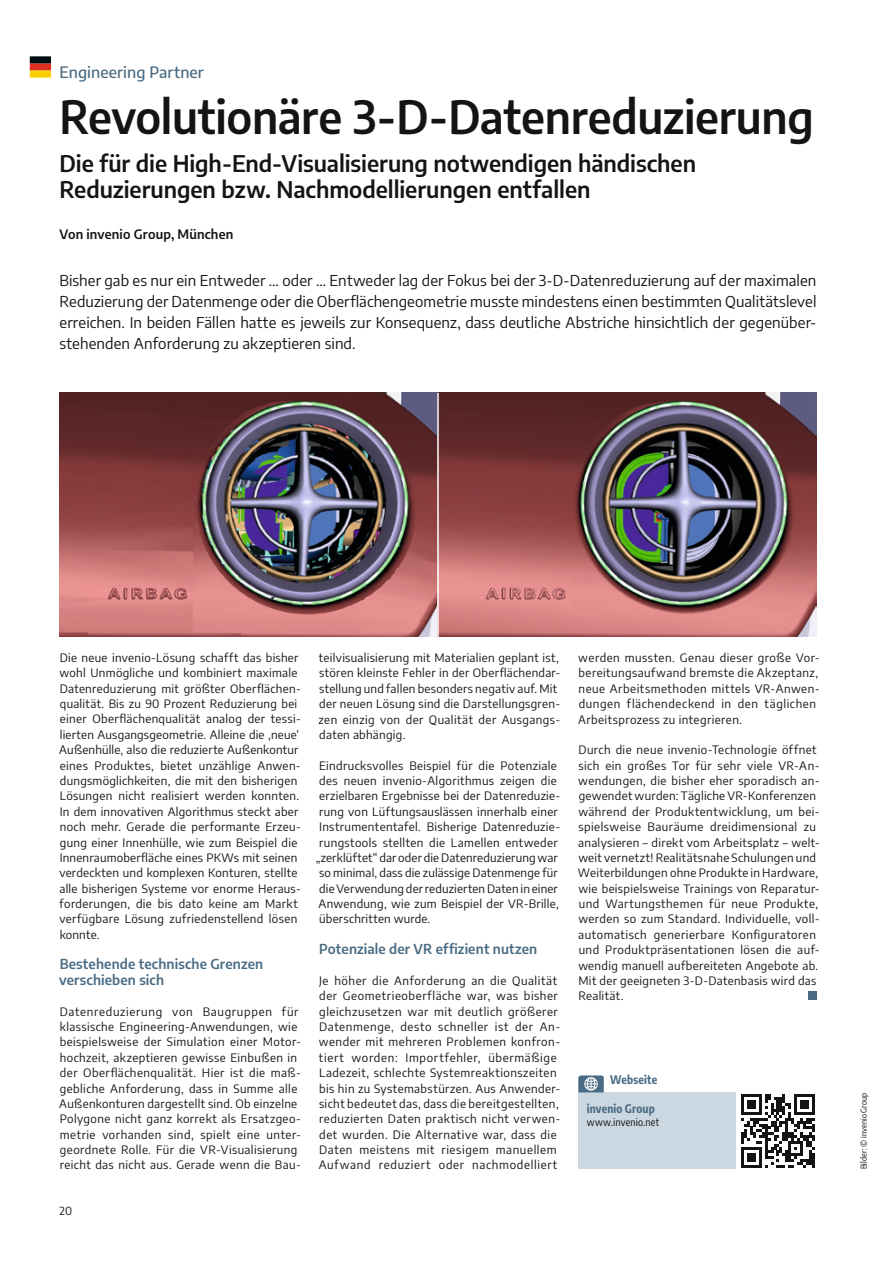
<style>
.page{position:relative;width:893px;height:1263px;background:#fff}
.page>*{position:absolute;margin:0;border:0;box-sizing:border-box;transform-origin:0 0}
.t1{font:600 45px "Encode Sans";letter-spacing:-.01em;color:#131413}
.t2{font:600 22.5px/25.5px "Encode Sans";letter-spacing:-.005em;color:#131413}
.t3{font:500 15.75px "Encode Sans";letter-spacing:.005em;color:#496b83}
.t4{font:15px/21px "Encode Sans";letter-spacing:.005em;color:#131413;text-align:justify}
.t5{font:600 13.5px/15.5px "Encode Sans";letter-spacing:.015em;color:#496b83}
.t6{font:600 12.75px "Encode Sans";letter-spacing:.01em;color:#131413}
.t7{font:11.7px/15.5px "Encode Sans";letter-spacing:.03em;color:#131413}
.t8{font:11.7px/15.5px "Encode Sans";letter-spacing:.05em;color:#131413}
.t9{font:11.7px "Encode Sans";letter-spacing:.01em;color:#131413}
.t10{font:700 11.7px "Encode Sans Condensed";letter-spacing:.015em;color:#496b83}
.t11{font:11.25px "Encode Sans";color:#131413}
.t12{font:10.5px "Encode Sans Condensed";letter-spacing:.015em;color:#131413}
.t13{font:8.25px "Encode Sans Condensed";letter-spacing:.02em;color:#131413}
</style>
<div class="page">
<svg style="left:30px;top:56px;width:21px;height:22px"></svg>
<div style="left:808px;top:992px;width:8px;height:8px;background:#496b83"></div>
<div style="left:578px;top:1092px;width:158px;height:77px;background:#cbd8e1"></div>
<svg style="left:741px;top:1094px;width:74px;height:74px"></svg>
<svg style="left:578px;top:1075px;width:26px;height:17px"></svg>
<img style="left:60px;top:393px;width:756px;height:244px">
<hr style="left:437px;top:393px;width:2px;height:244px;background:#fff">
<h3 class="t3" style="left:60px;top:61px;width:146px">Engineering Partner</h3>
<h1 class="t1" style="left:60px;top:85px;width:756px">Revolutionäre 3-D-Datenreduzierung</h1>
<h2 class="t2" style="left:60px;top:150px;width:638px">Die für die High-End-Visualisierung notwendigen händischen<br>Reduzierungen bzw. Nachmodellierungen entfallen</h2>
<p class="t6" style="left:60px;top:225px;width:175px">Von invenio Group, München</p>
<p class="t4" style="left:60px;top:269px;width:758px">Bisher gab es nur ein Entweder … oder … Entweder lag der Fokus bei der 3-D-Datenreduzierung auf der maximalen Reduzierung der Datenmenge oder die Oberflächengeometrie musste mindestens einen bestimmten Qualitätslevel erreichen. In beiden Fällen hatte es jeweils zur Konsequenz, dass deutliche Abstriche hinsichtlich der gegenüber&shy;stehenden Anforderung zu akzeptieren sind.</p>
<p class="t7" style="left:59px;top:649px;width:243px">Die neue invenio-Lösung schafft das bisher wohl Unmögliche und kombiniert maximale Datenreduzierung mit größter Oberflächen&shy;qualität. Bis zu 90 Prozent Reduzierung bei einer Oberflächenqualität analog der tessi&shy;lierten Ausgangsgeometrie. Alleine die ‚neue‘ Außenhülle, also die reduzierte Außenkontur eines Produktes, bietet unzählige Anwen&shy;dungsmöglichkeiten, die mit den bisherigen Lösungen nicht realisiert werden konnten.<br>In dem innovativen Algorithmus steckt aber noch mehr. Gerade die performante Erzeu&shy;gung einer Innenhülle, wie zum Beispiel die Innenraumoberfläche eines PKWs mit seinen verdeckten und komplexen Konturen, stellte alle bisherigen Systeme vor enorme Heraus&shy;forderungen, die bis dato keine am Markt verfügbare Lösung zufriedenstellend lösen konnte.</p>
<p class="t5" style="left:59px;top:956px;width:206px">Bestehende technische Grenzen verschieben sich</p>
<p class="t7" style="left:59px;top:1003px;width:243px">Datenreduzierung von Baugruppen für klassische Engineering-Anwendungen, wie beispielsweise der Simulation einer Motor&shy;hochzeit, akzeptieren gewisse Einbußen in der Oberflächenqualität. Hier ist die maß&shy;gebliche Anforderung, dass in Summe alle Außenkonturen dargestellt sind. Ob einzelne Polygone nicht ganz korrekt als Ersatzgeo&shy;metrie vorhanden sind, spielt eine unter&shy;geordnete Rolle. Für die VR-Visualisierung reicht das nicht aus. Gerade wenn die Bau-</p>
<p class="t11" style="left:60px;top:1203px;width:14px">20</p>
<p class="t7" style="left:319px;top:649px;width:243px">teilvisualisierung mit Materialien geplant ist, stören kleinste Fehler in der Oberflächendar&shy;stellung und fallen besonders negativ auf. Mit der neuen Lösung sind die Darstellungsgren&shy;zen einzig von der Qualität der Ausgangs&shy;daten abhängig.</p>
<p class="t7" style="left:319px;top:757px;width:239px">Eindrucksvolles Beispiel für die Potenziale</p>
<p class="t7" style="left:319px;top:772px;width:239px">des neuen invenio-Algorithmus zeigen die</p>
<p class="t7" style="left:319px;top:788px;width:242px">erzielbaren Ergebnisse bei der Datenreduzie-</p>
<p class="t7" style="left:319px;top:803px;width:240px">rung von Lüftungsauslässen innerhalb einer</p>
<p class="t7" style="left:319px;top:818px;width:243px">Instrumententafel. Bisherige Datenreduzie-</p>
<p class="t7" style="left:319px;top:834px;width:240px">rungstools stellten die Lamellen entweder</p>
<p class="t9" style="left:316px;top:849px;width:244px">„zerklüftet“ dar oder die Datenreduzierung war</p>
<p class="t7" style="left:319px;top:865px;width:240px">so minimal, dass die zulässige Datenmenge für</p>
<p class="t9" style="left:319px;top:880px;width:240px">die Verwendung der reduzierten Daten in einer</p>
<p class="t7" style="left:319px;top:895px;width:242px">Anwendung, wie zum Beispiel der VR-Brille,</p>
<p class="t7" style="left:319px;top:911px;width:113px">überschritten wurde.</p>
<p class="t5" style="left:319px;top:940px;width:220px">Potenziale der VR effizient nutzen</p>
<p class="t8" style="left:319px;top:972px;width:243px">Je höher die Anforderung an die Qualität der Geometrieoberfläche war, was bisher gleichzusetzen war mit deutlich größerer Datenmenge, desto schneller ist der An&shy;wender mit mehreren Problemen konfron&shy;tiert worden: Importfehler, übermäßige Ladezeit, schlechte Systemreaktionszeiten bis hin zu Systemabstürzen. Aus Anwender&shy;sicht bedeutet das, dass die bereitgestellten, reduzierten Daten praktisch nicht verwen&shy;det wurden. Die Alternative war, dass die Daten meistens mit riesigem manuellem Aufwand reduziert oder nachmodelliert</p>
<p class="t7" style="left:578px;top:649px;width:243px">werden mussten. Genau dieser große Vor&shy;bereitungsaufwand bremste die Akzeptanz, neue Arbeitsmethoden mittels VR-Anwen&shy;dungen flächendeckend in den täglichen Arbeitsprozess zu integrieren.</p>
<p class="t7" style="left:578px;top:742px;width:243px">Durch die neue invenio-Technologie öffnet sich ein großes Tor für sehr viele VR-An&shy;wendungen, die bisher eher sporadisch an&shy;gewendet wurden: Tägliche VR-Konferenzen während der Produktentwicklung, um bei&shy;spielsweise Bauräume dreidimensional zu analysieren – direkt vom Arbeitsplatz – welt&shy;weit vernetzt! Realitätsnahe Schulungen und Weiterbildungen ohne Produkte in Hardware, wie beispielsweise Trainings von Reparatur&shy;und Wartungsthemen für neue Produkte, werden so zum Standard. Individuelle, voll&shy;automatisch generierbare Konfiguratoren und Produktpräsentationen lösen die auf&shy;wendig manuell aufbereiteten Angebote ab.<br>Mit der geeigneten 3-D-Datenbasis wird das Realität.</p>
<p class="t10" style="left:610px;top:1071px;width:49px">Webseite</p>
<p class="t10" style="left:587px;top:1100px;width:69px">invenio Group</p>
<p class="t12" style="left:587px;top:1115px;width:74px">www.invenio.net</p>
<p class="t13" style="left:858px;top:1169px;width:78px;rotate:-90deg">Bilder: © invenio Group</p>
</div>
